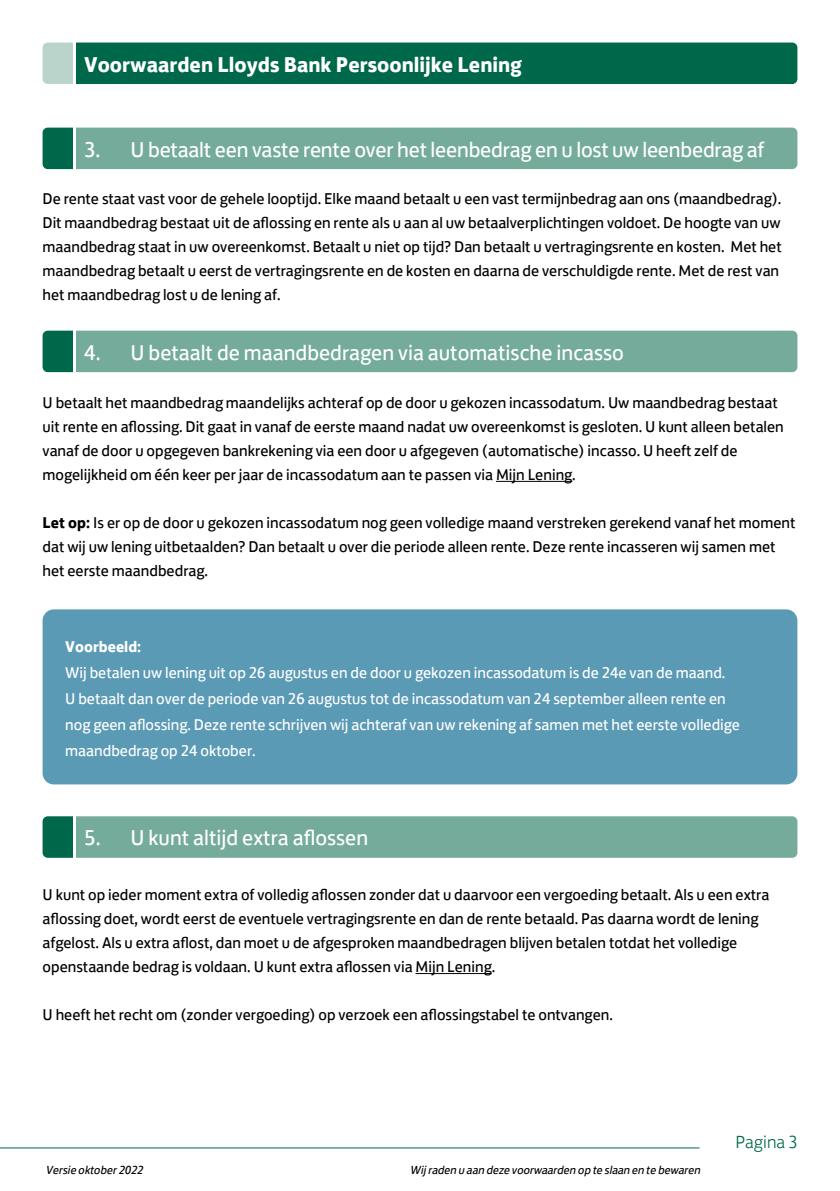
<style>
.page{position:relative;width:840px;height:1191px;background:#fff}
.page>*{position:absolute;margin:0;border:0;box-sizing:border-box;transform-origin:0 0}
.t1{font:22px "Lloyds Bank Jack";color:#fff}
.t2{font:700 22px "Lloyds Bank Jack";color:#fff}
.t3{font:300 18px "Lloyds Bank Jack";color:#00684a}
.t4{font:16px/24px "Lloyds Bank Jack";color:#000}
.t5{font:16px/26px "Lloyds Bank Jack";color:#fff}
.t6{font:700 16px "Lloyds Bank Jack";color:#fff}
.t7{font:italic 12px "Lloyds Bank Jack";letter-spacing:-.01em;color:#000}
.s1{font-weight:700}
</style>
<div class="page">
<hr style="left:0;top:1147px;width:699px;height:1px;background:#00684a">
<div style="left:43px;top:43px;width:754px;height:41px;background:#00684a"></div>
<hr style="left:74px;top:43px;width:2px;height:41px;background:#fff">
<hr style="left:496px;top:481px;width:76px;height:1px;background:#000">
<hr style="left:415px;top:973px;width:76px;height:1px;background:#000">
<div style="left:43px;top:128px;width:754px;height:41px;background:#74ab9a"></div>
<hr style="left:74px;top:128px;width:2px;height:41px;background:#fff">
<div style="left:43px;top:331px;width:754px;height:41px;background:#74ab9a"></div>
<hr style="left:74px;top:331px;width:2px;height:41px;background:#fff">
<div style="left:43px;top:816px;width:754px;height:41px;background:#74ab9a"></div>
<hr style="left:74px;top:816px;width:2px;height:41px;background:#fff">
<div style="left:43px;top:609px;width:754px;height:175px;background:#5b9ab5;border-radius:11px"></div>
<h1 class="t2" style="left:84px;top:56px;width:439px">Voorwaarden Lloyds Bank Persoonlijke Lening</h1>
<h1 class="t1" style="left:84px;top:140px;width:681px">3. U betaalt een vaste rente over het leenbedrag en u lost uw leenbedrag af</h1>
<p class="t4" style="left:43px;top:188px;width:740px">De rente staat vast voor de gehele looptijd. Elke maand betaalt u een vast termijnbedrag aan ons (maandbedrag).<br>Dit maandbedrag bestaat uit de aflossing en rente als u aan al uw betaalverplichtingen voldoet. De hoogte van uw maandbedrag staat in uw overeenkomst. Betaalt u niet op tijd? Dan betaalt u vertragingsrente en kosten. Met het maandbedrag betaalt u eerst de vertragingsrente en de kosten en daarna de verschuldigde rente. Met de rest van het maandbedrag lost u de lening af.</p>
<h1 class="t1" style="left:84px;top:343px;width:541px">4. U betaalt de maandbedragen via automatische incasso</h1>
<p class="t4" style="left:43px;top:392px;width:742px">U betaalt het maandbedrag maandelijks achteraf op de door u gekozen incassodatum. Uw maandbedrag bestaat uit rente en aflossing. Dit gaat in vanaf de eerste maand nadat uw overeenkomst is gesloten. U kunt alleen betalen vanaf de door u opgegeven bankrekening via een door u afgegeven (automatische) incasso. U heeft zelf de mogelijkheid om één keer per jaar de incassodatum aan te passen via Mijn Lening.</p>
<p class="t4" style="left:43px;top:512px;width:754px"><span class="s1">Let op:</span> Is er op de door u gekozen incassodatum nog geen volledige maand verstreken gerekend vanaf het moment dat wij uw lening uitbetaalden? Dan betaalt u over die periode alleen rente. Deze rente incasseren wij samen met het eerste maandbedrag.</p>
<p class="t6" style="left:65px;top:640px;width:78px">Voorbeeld:</p>
<p class="t5" style="left:65px;top:660px;width:676px">Wij betalen uw lening uit op 26 augustus en de door u gekozen incassodatum is de 24e van de maand.<br>U betaalt dan over de periode van 26 augustus tot de incassodatum van 24 september alleen rente en nog geen aflossing. Deze rente schrijven wij achteraf van uw rekening af samen met het eerste volledige maandbedrag op 24 oktober.</p>
<h1 class="t1" style="left:84px;top:828px;width:285px">5. U kunt altijd extra aflossen</h1>
<p class="t4" style="left:43px;top:881px;width:728px">U kunt op ieder moment extra of volledig aflossen zonder dat u daarvoor een vergoeding betaalt. Als u een extra aflossing doet, wordt eerst de eventuele vertragingsrente en dan de rente betaald. Pas daarna wordt de lening afgelost. Als u extra aflost, dan moet u de afgesproken maandbedragen blijven betalen totdat het volledige openstaande bedrag is voldaan. U kunt extra aflossen via Mijn Lening.</p>
<p class="t4" style="left:43px;top:1001px;width:571px">U heeft het recht om (zonder vergoeding) op verzoek een aflossingstabel te ontvangen.</p>
<p class="t7" style="left:47px;top:1165px;width:99px">Versie oktober 2022</p>
<p class="t7" style="left:411px;top:1165px;width:291px">Wij raden u aan deze voorwaarden op te slaan en te bewaren</p>
<p class="t3" style="left:735px;top:1135px;width:63px">Pagina 3</p>
</div>
